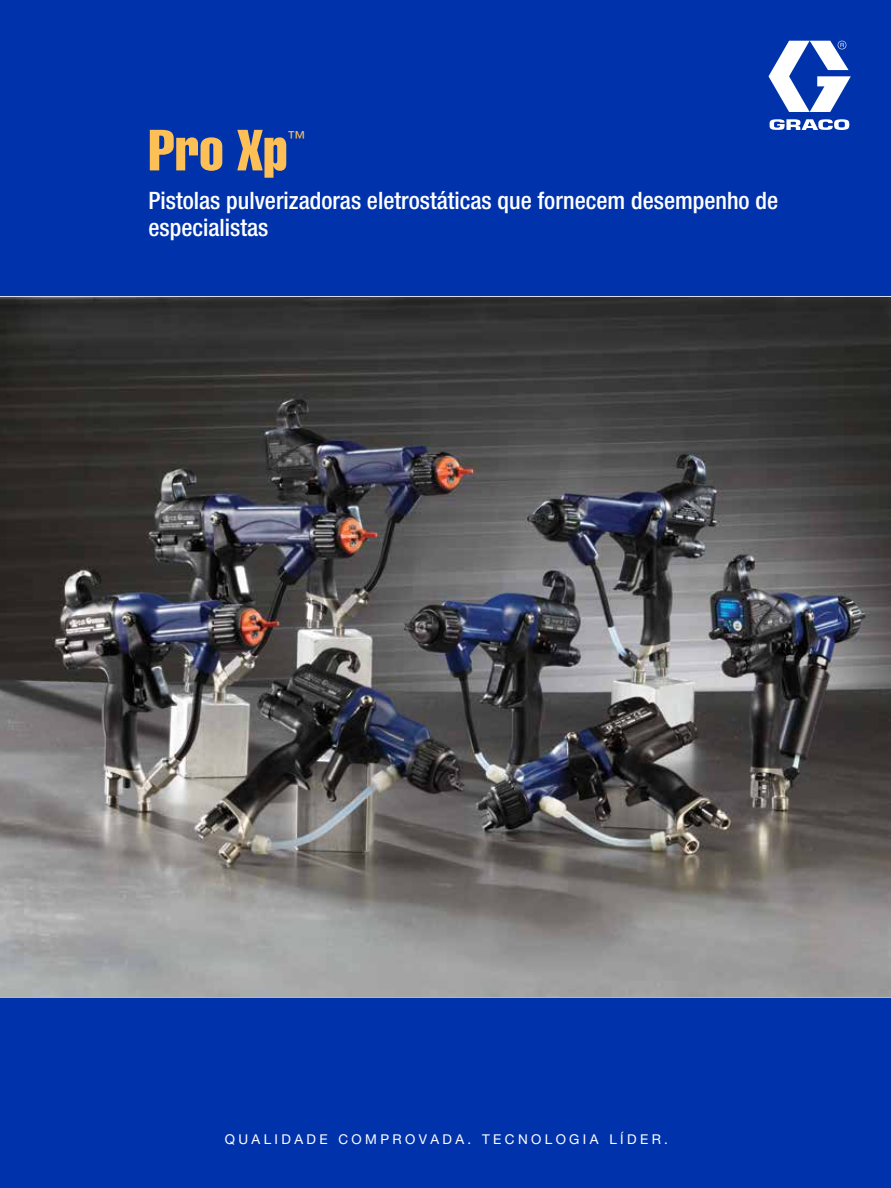
<style>
.page{position:relative;width:891px;height:1188px;background:#0033ab}
.page>*{position:absolute;margin:0;border:0;box-sizing:border-box;transform-origin:0 0}
.t1{font:57px "Helvetica LT Std Comp";color:#fdc057}
.t2{font:500 condensed 24px/27px "Helvetica Neue LT Std";color:#fff}
.t3{font:condensed 18px "Helvetica Neue LT Std";color:#fdc057}
.t4{font:13.5px "Helvetica Neue LT Std";letter-spacing:.25em;color:#fff}
</style>
<div class="page">
<svg style="left:769px;top:41px;width:82px;height:89px"></svg>
<hr style="left:0;top:296px;width:891px;height:2px;background:#fff">
<hr style="left:0;top:996px;width:891px;height:2px;background:#fff">
<img style="left:0;top:298px;width:891px;height:699px">
<h1 class="t1" style="left:149px;top:114px;width:140px">Pro Xp</h1>
<p class="t3" style="left:288px;top:128px;width:19px">™</p>
<p class="t2" style="left:149px;top:187px;width:631px">Pistolas pulverizadoras eletrostáticas que fornecem desempenho de especialistas</p>
<p class="t4" style="left:225px;top:1131px;width:445px">QUALIDADE COMPROVADA. TECNOLOGIA LÍDER.</p>
</div>
